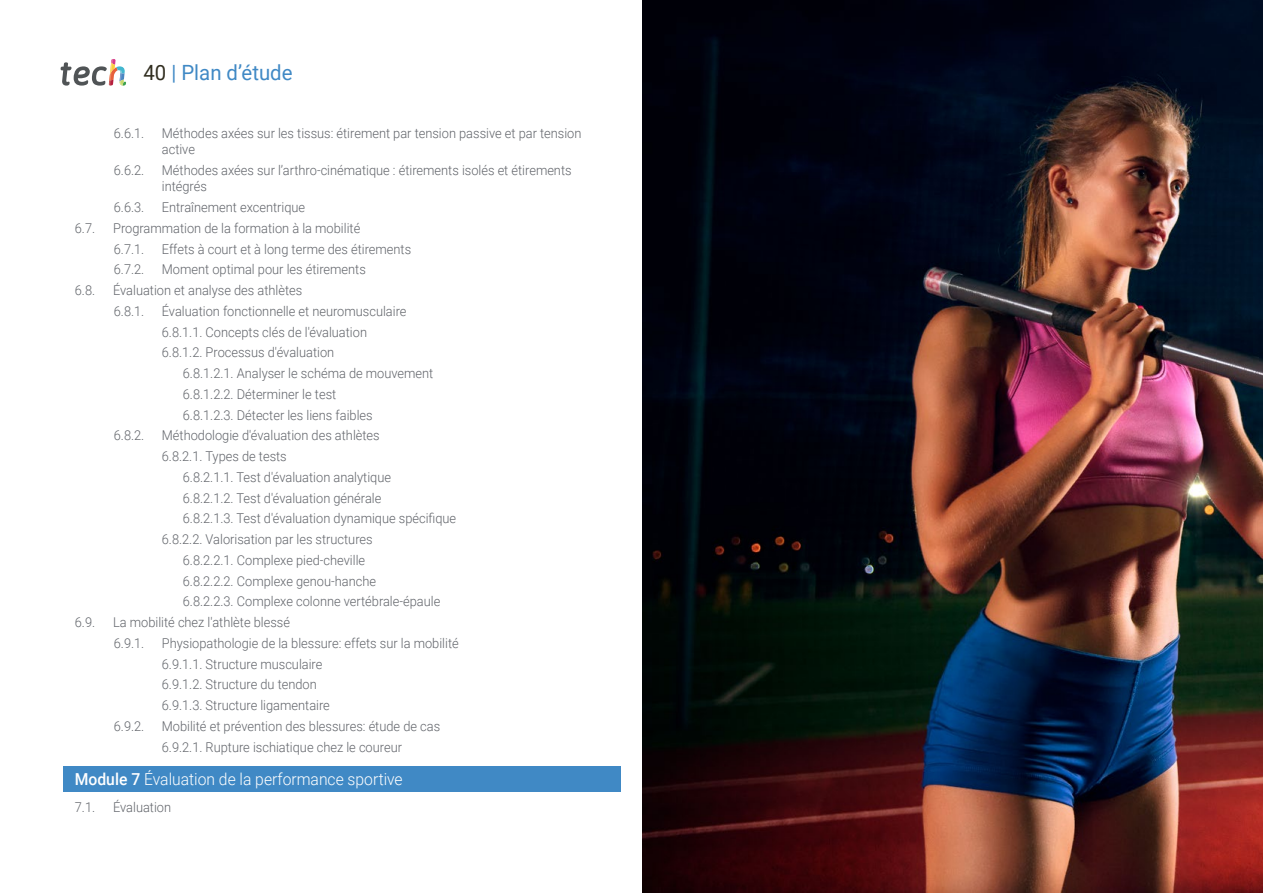
<style>
.page{position:relative;width:1263px;height:893px;background:#fff}
.page>*{position:absolute;margin:0;border:0;box-sizing:border-box;transform-origin:0 0}
.t1{font:21px "Roboto";color:#4089c5}
.t2{font:300 16.5px "Roboto";color:#fff;scale:.95 1}
.t3{font:300 13.5px/20.7px "Roboto";color:#61646a;scale:.95 1}
.s1{color:#312e20}
.s2{font-weight:500}
</style>
<div class="page">
<div style="left:64px;top:766px;width:557px;height:25px;background:#4089c5"></div>
<img style="left:642px;top:0;width:621px;height:893px">
<svg style="left:61px;top:59px;width:65px;height:27px"></svg>
<h1 class="t1" style="left:144px;top:57px;width:151px"><span class="s1">40</span> | Plan d’étude</h1>
<p class="t3" style="left:114px;top:122px;width:34px">6.6.1.</p>
<p class="t3" style="left:162px;top:124px;width:443px;line-height:16.5px">Méthodes axées sur les tissus: étirement par tension passive et par tension active</p>
<p class="t3" style="left:114px;top:159px;width:34px">6.6.2.</p>
<p class="t3" style="left:162px;top:161px;width:433px;line-height:16.5px">Méthodes axées sur l’arthro-cinématique : étirements isolés et étirements intégrés</p>
<p class="t3" style="left:114px;top:197px;width:34px">6.6.3.</p>
<p class="t3" style="left:162px;top:197px;width:152px">Entraînement excentrique</p>
<p class="t3" style="left:75px;top:217px;width:23px">6.7.</p>
<p class="t3" style="left:113px;top:217px;width:262px">Programmation de la formation à la mobilité<br>6.7.1.</p>
<p class="t3" style="left:162px;top:238px;width:264px">Effets à court et à long terme des étirements</p>
<p class="t3" style="left:114px;top:259px;width:34px">6.7.2.</p>
<p class="t3" style="left:162px;top:259px;width:216px">Moment optimal pour les étirements</p>
<p class="t3" style="left:75px;top:280px;width:23px">6.8.</p>
<p class="t3" style="left:113px;top:280px;width:201px">Évaluation et analyse des athlètes<br>6.8.1.</p>
<p class="t3" style="left:162px;top:300px;width:259px">Évaluation fonctionnelle et neuromusculaire<br>6.8.1.1. Concepts clés de l'évaluation<br>6.8.1.2. Processus d'évaluation</p>
<p class="t3" style="left:183px;top:363px;width:265px">6.8.1.2.1. Analyser le schéma de mouvement<br>6.8.1.2.2. Déterminer le test<br>6.8.1.2.3. Détecter les liens faibles</p>
<p class="t3" style="left:114px;top:425px;width:34px">6.8.2.</p>
<p class="t3" style="left:162px;top:425px;width:231px">Méthodologie d'évaluation des athlètes<br>6.8.2.1. Types de tests</p>
<p class="t3" style="left:183px;top:466px;width:221px">6.8.2.1.1. Test d'évaluation analytique</p>
<p class="t3" style="left:183px;top:487px;width:210px">6.8.2.1.2. Test d'évaluation générale</p>
<p class="t3" style="left:183px;top:508px;width:289px">6.8.2.1.3. Test d'évaluation dynamique spécifique</p>
<p class="t3" style="left:162px;top:529px;width:223px">6.8.2.2. Valorisation par les structures</p>
<p class="t3" style="left:183px;top:549px;width:193px">6.8.2.2.1. Complexe pied-cheville</p>
<p class="t3" style="left:183px;top:570px;width:205px">6.8.2.2.2. Complexe genou-hanche</p>
<p class="t3" style="left:183px;top:591px;width:272px">6.8.2.2.3. Complexe colonne vertébrale-épaule</p>
<p class="t3" style="left:75px;top:612px;width:23px">6.9.</p>
<p class="t3" style="left:113px;top:612px;width:188px">La mobilité chez l'athlète blessé<br>6.9.1.</p>
<p class="t3" style="left:162px;top:632px;width:314px">Physiopathologie de la blessure: effets sur la mobilité 6.9.1.1. Structure musculaire<br>6.9.1.2. Structure du tendon<br>6.9.1.3. Structure ligamentaire</p>
<p class="t3" style="left:114px;top:715px;width:34px">6.9.2.</p>
<p class="t3" style="left:162px;top:715px;width:294px">Mobilité et prévention des blessures: étude de cas<br>6.9.2.1. Rupture ischiatique chez le coureur</p>
<p class="t2" style="left:75px;top:767px;width:347px"><span class="s2">Module 7</span> Évaluation de la performance sportive</p>
<p class="t3" style="left:75px;top:796px;width:23px">7.1.</p>
<p class="t3" style="left:113px;top:796px;width:63px">Évaluation</p>
</div>
